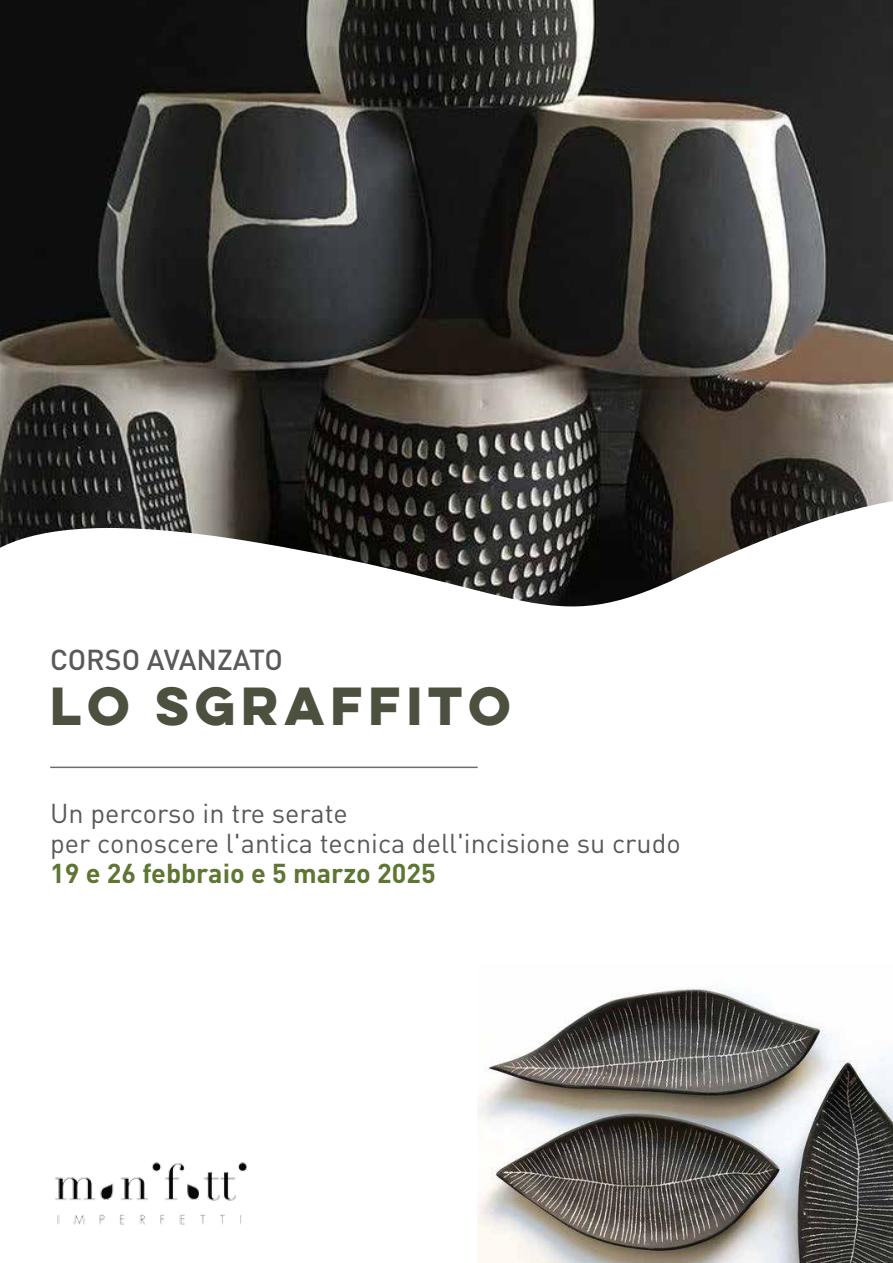
<style>
.page{position:relative;width:893px;height:1263px;background:#fff}
.page>*{position:absolute;margin:0;border:0;box-sizing:border-box;transform-origin:0 0}
.t1{font:700 48px "Lulo Clean W01 One";letter-spacing:-.1em;color:#4c503f}
.t2{font:500 28.5px "DIN Pro";color:#58595b}
.t3{font:27px/30px "DIN Pro";color:#58595b}
.t4{font:700 27px "DIN Pro";color:#5e7534}
</style>
<div class="page">
<img style="left:0;top:0;width:893px;height:488px">
<svg style="left:0;top:488px;width:893px;height:281px"></svg>
<hr style="left:50px;top:766px;width:428px;height:2px;background:#6d6e71">
<img style="left:55px;top:1162px;width:192px;height:63px">
<img style="left:478px;top:987px;width:415px;height:276px">
<p class="t2" style="left:50px;top:637px;width:234px">CORSO AVANZATO</p>
<h1 class="t1" style="left:50px;top:671px;width:473px">LO SGRAFFITO</h1>
<p class="t3" style="left:50px;top:797px;width:632px">Un percorso in tre serate<br>per conoscere l'antica tecnica dell'incisione su crudo</p>
<p class="t4" style="left:50px;top:851px;width:387px">19 e 26 febbraio e 5 marzo 2025</p>
</div>
